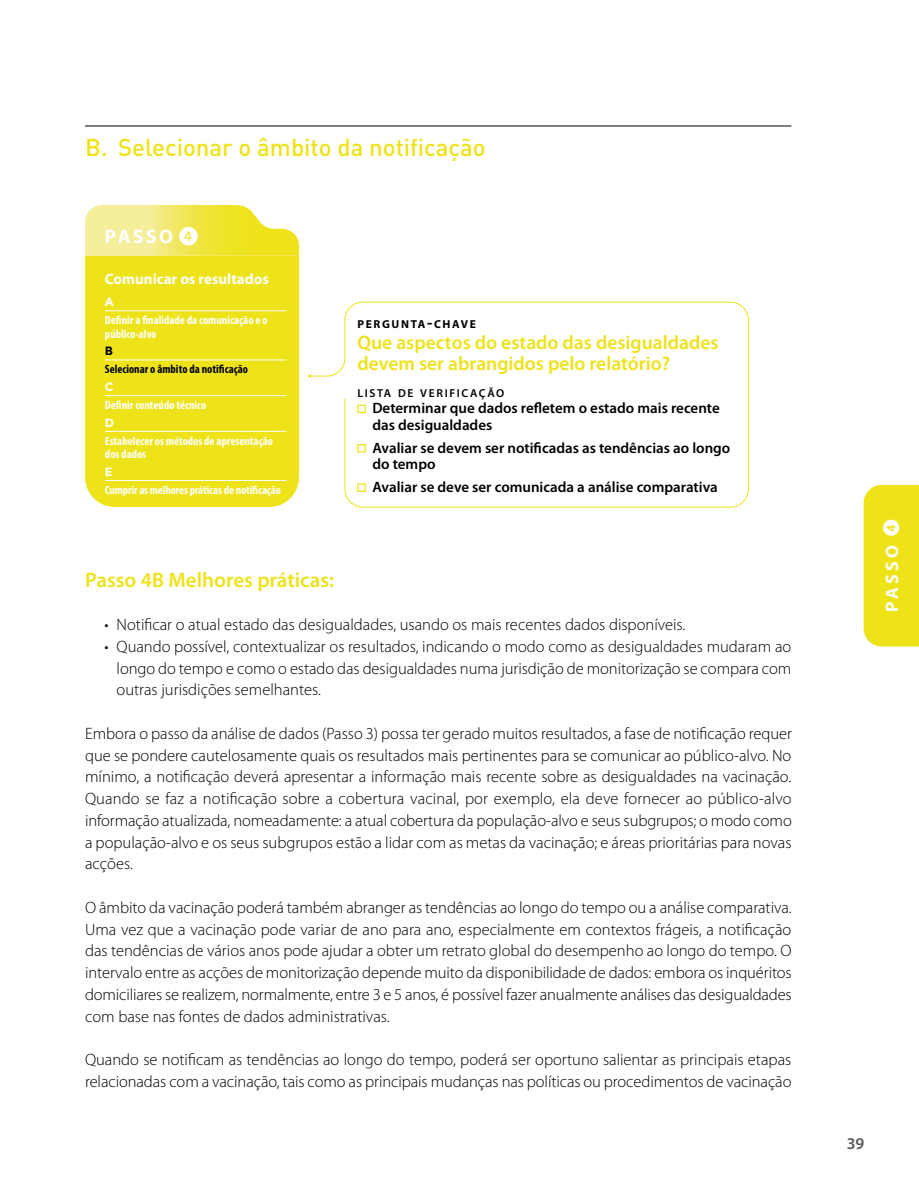
<style>
.page{position:relative;width:919px;height:1191px;background:#fff}
.page>*{position:absolute;margin:0;border:0;box-sizing:border-box;transform-origin:0 0}
.t1{font:500 24px "DIN";color:#eee318}
.t2{font:600 21px "Myriad Pro";color:#eee318}
.t3{font:600 19.5px/21px "Myriad Pro";color:#eee318}
.t4{font:700 19.5px "Myriad Pro";letter-spacing:.13em;color:#fff}
.t5{font:700 18px "Myriad Pro";letter-spacing:.18em;color:#fff}
.t6{font:300 16.5px/21.8px "Myriad Pro";color:#000;text-align:justify}
.t7{font:600 16.5px "Myriad Pro";color:#58595b}
.t8{font:600 15px/16.5px "Myriad Pro";color:#000}
.t9{font:700 15px "Myriad Pro";color:#fff}
.t10{font:700 condensed 12px/13.5px "Myriad Pro";color:#fff}
.t11{font:700 condensed 12px "Myriad Pro";color:#000}
.t12{font:700 12px "Montserrat";color:#fff}
.t13{font:700 12px "Montserrat";color:#000}
.t14{font:600 11.55px "Myriad Pro";letter-spacing:.145em;color:#000}
.t15{font:700 11.55px "Myriad Pro";letter-spacing:.145em;color:#000}
.s1{font-family:"European Pi One";font-weight:400;font-size:18.9px}
.s2{font-size:16.5px}
.s3{font-family:"European Pi One";font-weight:400;font-size:16.5px}
</style>
<div class="page">
<div style="left:85px;top:255px;width:214px;height:252px;background:#eee318"></div>
<svg style="left:85px;top:205px;width:214px;height:50px;background:#f2ea6f"></svg>
<div style="left:863px;top:485px;width:55px;height:161px;background:#eee318"></div>
<svg style="left:309px;top:301px;width:440px;height:207px"></svg>
<hr style="left:85px;top:126px;width:706px;height:1px;background:#000">
<div style="left:357px;top:404px;width:9px;height:9px;border:1px solid #eee318"></div>
<div style="left:357px;top:444px;width:9px;height:8px;border:1px solid #eee318"></div>
<div style="left:357px;top:483px;width:9px;height:9px;border:1px solid #eee318"></div>
<hr style="left:105px;top:310px;width:181px;height:1px;background:#fff">
<hr style="left:105px;top:360px;width:181px;height:1px;background:#fff">
<hr style="left:105px;top:395px;width:181px;height:1px;background:#fff">
<hr style="left:105px;top:431px;width:181px;height:1px;background:#fff">
<hr style="left:105px;top:480px;width:181px;height:1px;background:#fff">
<h1 class="t1" style="left:85px;top:132px;width:402px">B. Selecionar o âmbito da notificação</h1>
<p class="t4" style="left:105px;top:224px;width:95px">PASSO <span class="s1">4</span></p>
<p class="t9" style="left:105px;top:269px;width:165px">Comunicar os resultados</p>
<p class="t12" style="left:105px;top:295px;width:10px">A</p>
<p class="t10" style="left:105px;top:313px;width:164px">Definir a finalidade da comunicação e o público-alvo</p>
<p class="t13" style="left:105px;top:344px;width:10px">B</p>
<p class="t11" style="left:105px;top:362px;width:145px">Selecionar o âmbito da notificação</p>
<p class="t12" style="left:105px;top:380px;width:10px">C</p>
<p class="t10" style="left:105px;top:398px;width:103px">Definir conteúdo técnico</p>
<p class="t12" style="left:105px;top:415px;width:11px">D</p>
<p class="t10" style="left:105px;top:433px;width:169px">Estabelecer os métodos de apresentação dos dados</p>
<p class="t12" style="left:105px;top:464px;width:9px">E</p>
<p class="t10" style="left:105px;top:483px;width:177px">Cumprir as melhores práticas de notificação</p>
<p class="t15" style="left:357px;top:317px;width:120px">PERGUNTA<span class="s2">-</span>CHAVE</p>
<p class="t3" style="left:357px;top:331px;width:362px">Que aspectos do estado das desigualdades devem ser abrangidos pelo relatório?</p>
<p class="t14" style="left:357px;top:385px;width:148px">LISTA DE VERIFICAÇÃO</p>
<p class="t8" style="left:372px;top:399px;width:349px">Determinar que dados refletem o estado mais recente das desigualdades</p>
<p class="t8" style="left:372px;top:439px;width:359px">Avaliar se devem ser notificadas as tendências ao longo do tempo</p>
<p class="t8" style="left:372px;top:478px;width:347px">Avaliar se deve ser comunicada a análise comparativa</p>
<p class="t2" style="left:85px;top:566px;width:250px">Passo 4B Melhores práticas:</p>
<p class="t6" style="left:105px;top:614px;width:582px">• Notificar o atual estado das desigualdades, usando os mais recentes dados disponíveis.</p>
<p class="t6" style="left:117px;top:636px;width:676px;text-indent:-12px">• Quando possível, contextualizar os resultados, indicando o modo como as desigualdades mudaram ao longo do tempo e como o estado das desigualdades numa jurisdição de monitorização se compara com outras jurisdições semelhantes.</p>
<p class="t6" style="left:85px;top:723px;width:708px">Embora o passo da análise de dados (Passo 3) possa ter gerado muitos resultados, a fase de notificação requer que se pondere cautelosamente quais os resultados mais pertinentes para se comunicar ao público-alvo. No mínimo, a notificação deverá apresentar a informação mais recente sobre as desigualdades na vacinação.<br>Quando se faz a notificação sobre a cobertura vacinal, por exemplo, ela deve fornecer ao público-alvo informação atualizada, nomeadamente: a atual cobertura da população-alvo e seus subgrupos; o modo como a população-alvo e os seus subgrupos estão a lidar com as metas da vacinação; e áreas prioritárias para novas acções.</p>
<p class="t6" style="left:85px;top:896px;width:708px">O âmbito da vacinação poderá também abranger as tendências ao longo do tempo ou a análise comparativa.<br>Uma vez que a vacinação pode variar de ano para ano, especialmente em contextos frágeis, a notificação das tendências de vários anos pode ajudar a obter um retrato global do desempenho ao longo do tempo. O intervalo entre as acções de monitorização depende muito da disponibilidade de dados: embora os inquéritos domiciliares se realizem, normalmente, entre 3 e 5 anos, é possível fazer anualmente análises das desigualdades com base nas fontes de dados administrativas.</p>
<p class="t6" style="left:85px;top:1049px;width:707px">Quando se notificam as tendências ao longo do tempo, poderá ser oportuno salientar as principais etapas relacionadas com a vacinação, tais como as principais mudanças nas políticas ou procedimentos de vacinação</p>
<p class="t5" style="left:880px;top:612px;width:94px;rotate:-90deg">PASSO <span class="s3">4</span></p>
<p class="t7" style="left:846px;top:1132px;width:19px">39</p>
</div>
